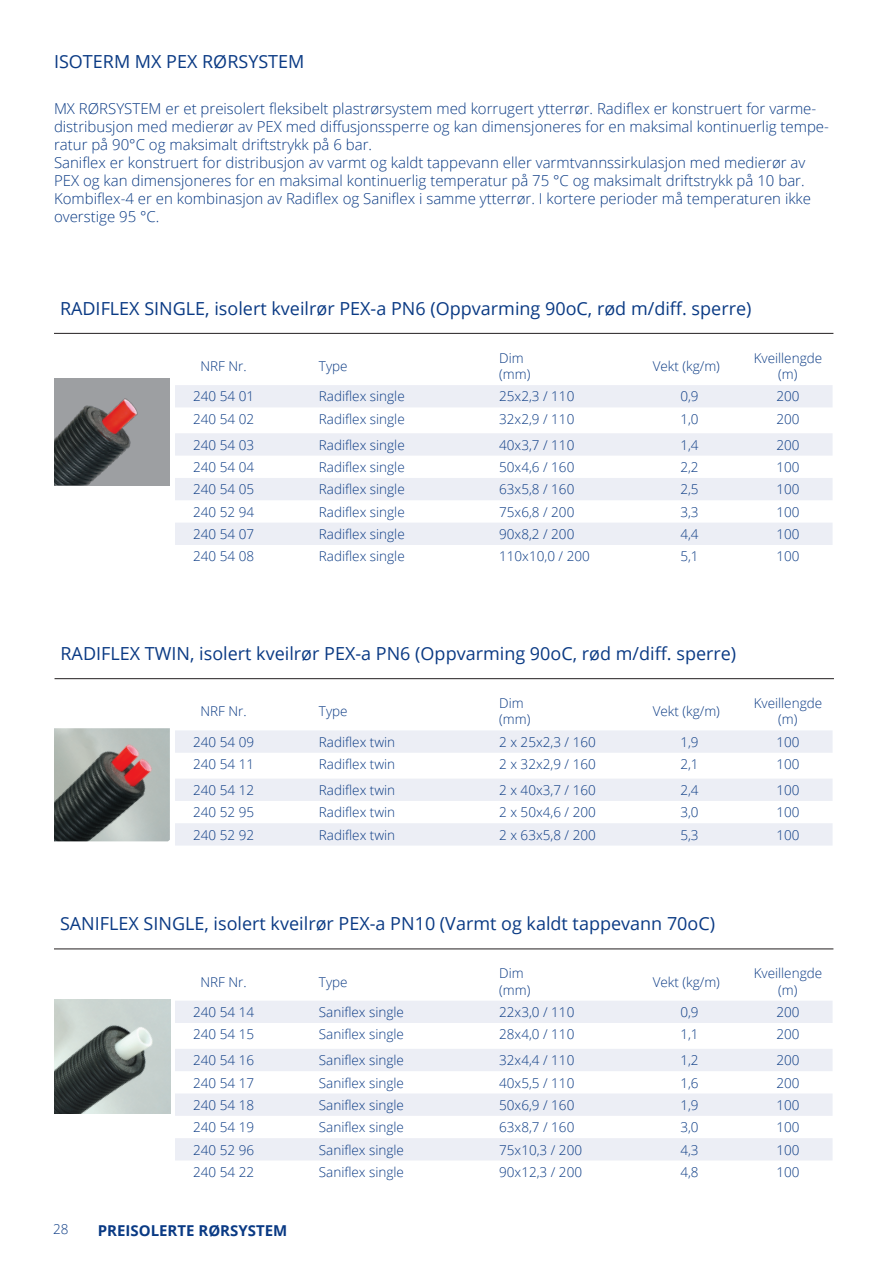
<style>
.page{position:relative;width:893px;height:1263px;background:#fff}
.page>*{position:absolute;margin:0;border:0;box-sizing:border-box;transform-origin:0 0}
.t1{font:18px "Open Sans";color:#0a3a84}
.t2{font:300 15px/18px "Open Sans";color:#0a3a84}
.t3{font:700 15px "Open Sans";color:#0a3a84}
.t4{font:300 13.5px "Open Sans";color:#0a3a84}
</style>
<div class="page">
<svg style="left:175px;top:385px;width:657px;height:160px;fill:#eceef5"></svg>
<svg style="left:175px;top:730px;width:657px;height:115px;fill:#eceef5"></svg>
<svg style="left:175px;top:1001px;width:657px;height:159px;fill:#eceef5"></svg>
<img style="left:54px;top:728px;width:116px;height:113px">
<img style="left:54px;top:999px;width:116px;height:114px">
<hr style="left:54px;top:333px;width:779px;height:1px;background:#231f20">
<hr style="left:55px;top:678px;width:779px;height:1px;background:#231f20">
<hr style="left:54px;top:949px;width:779px;height:1px;background:#231f20">
<img style="left:54px;top:378px;width:115px;height:107px">
<p class="t1" style="left:54px;top:49px;width:252px">ISOTERM MX PEX RØRSYSTEM</p>
<p class="t2" style="left:54px;top:99px;width:776px">MX RØRSYSTEM er et preisolert fleksibelt plastrørsystem med korrugert ytterrør. Radiflex er konstruert for varme&shy;distribusjon med medierør av PEX med diffusjonssperre og kan dimensjoneres for en maksimal kontinuerlig tempe&shy;ratur på 90°C og maksimalt driftstrykk på 6 bar.</p>
<p class="t2" style="left:54px;top:153px;width:759px">Saniflex er konstruert for distribusjon av varmt og kaldt tappevann eller varmtvannssirkulasjon med medierør av PEX og kan dimensjoneres for en maksimal kontinuerlig temperatur på 75 °C og maksimalt driftstrykk på 10 bar.<br>Kombiflex-4 er en kombinasjon av Radiflex og Saniflex i samme ytterrør. I kortere perioder må temperaturen ikke overstige 95 °C.</p>
<p class="t1" style="left:60px;top:296px;width:693px">RADIFLEX SINGLE, isolert kveilrør PEX-a PN6 (Oppvarming 90oC, rød m/diff. sperre)</p>
<p class="t4" style="left:200px;top:357px;width:48px">NRF Nr.</p>
<p class="t4" style="left:319px;top:357px;width:30px">Type</p>
<p class="t4" style="left:499px;top:349px;width:26px">Dim</p>
<p class="t4" style="left:499px;top:365px;width:33px">(mm)</p>
<p class="t4" style="left:653px;top:357px;width:69px">Vekt (kg/m)</p>
<p class="t4" style="left:754px;top:349px;width:70px">Kveillengde</p>
<p class="t4" style="left:778px;top:365px;width:21px">(m)</p>
<p class="t4" style="left:193px;top:387px;width:62px">240 54 01</p>
<p class="t4" style="left:319px;top:387px;width:87px">Radiflex single</p>
<p class="t4" style="left:499px;top:387px;width:77px">25x2,3 / 110</p>
<p class="t4" style="left:680px;top:387px;width:20px">0,9</p>
<p class="t4" style="left:776px;top:387px;width:25px">200</p>
<p class="t4" style="left:193px;top:410px;width:62px">240 54 02</p>
<p class="t4" style="left:319px;top:410px;width:87px">Radiflex single</p>
<p class="t4" style="left:499px;top:410px;width:77px">32x2,9 / 110</p>
<p class="t4" style="left:680px;top:410px;width:20px">1,0</p>
<p class="t4" style="left:776px;top:410px;width:25px">200</p>
<p class="t4" style="left:193px;top:435px;width:62px">240 54 03</p>
<p class="t4" style="left:319px;top:435px;width:87px">Radiflex single</p>
<p class="t4" style="left:499px;top:435px;width:77px">40x3,7 / 110</p>
<p class="t4" style="left:680px;top:435px;width:20px">1,4</p>
<p class="t4" style="left:776px;top:435px;width:25px">200</p>
<p class="t4" style="left:193px;top:458px;width:62px">240 54 04</p>
<p class="t4" style="left:319px;top:458px;width:87px">Radiflex single</p>
<p class="t4" style="left:499px;top:458px;width:77px">50x4,6 / 160</p>
<p class="t4" style="left:680px;top:458px;width:20px">2,2</p>
<p class="t4" style="left:776px;top:458px;width:25px">100</p>
<p class="t4" style="left:193px;top:480px;width:62px">240 54 05</p>
<p class="t4" style="left:319px;top:480px;width:87px">Radiflex single</p>
<p class="t4" style="left:499px;top:480px;width:77px">63x5,8 / 160</p>
<p class="t4" style="left:680px;top:480px;width:20px">2,5</p>
<p class="t4" style="left:776px;top:480px;width:25px">100</p>
<p class="t4" style="left:193px;top:502px;width:62px">240 52 94</p>
<p class="t4" style="left:319px;top:502px;width:87px">Radiflex single</p>
<p class="t4" style="left:499px;top:502px;width:77px">75x6,8 / 200</p>
<p class="t4" style="left:680px;top:502px;width:20px">3,3</p>
<p class="t4" style="left:776px;top:502px;width:25px">100</p>
<p class="t4" style="left:193px;top:525px;width:62px">240 54 07</p>
<p class="t4" style="left:319px;top:525px;width:87px">Radiflex single</p>
<p class="t4" style="left:499px;top:525px;width:77px">90x8,2 / 200</p>
<p class="t4" style="left:680px;top:525px;width:20px">4,4</p>
<p class="t4" style="left:776px;top:525px;width:25px">100</p>
<p class="t4" style="left:193px;top:547px;width:62px">240 54 08</p>
<p class="t4" style="left:319px;top:547px;width:87px">Radiflex single</p>
<p class="t4" style="left:499px;top:547px;width:92px">110x10,0 / 200</p>
<p class="t4" style="left:680px;top:547px;width:20px">5,1</p>
<p class="t4" style="left:776px;top:547px;width:25px">100</p>
<p class="t1" style="left:61px;top:641px;width:677px">RADIFLEX TWIN, isolert kveilrør PEX-a PN6 (Oppvarming 90oC, rød m/diff. sperre)</p>
<p class="t4" style="left:200px;top:702px;width:48px">NRF Nr.</p>
<p class="t4" style="left:319px;top:702px;width:30px">Type</p>
<p class="t4" style="left:499px;top:694px;width:26px">Dim</p>
<p class="t4" style="left:499px;top:710px;width:33px">(mm)</p>
<p class="t4" style="left:653px;top:702px;width:69px">Vekt (kg/m)</p>
<p class="t4" style="left:754px;top:694px;width:70px">Kveillengde</p>
<p class="t4" style="left:778px;top:710px;width:21px">(m)</p>
<p class="t4" style="left:193px;top:733px;width:62px">240 54 09</p>
<p class="t4" style="left:319px;top:733px;width:78px">Radiflex twin</p>
<p class="t4" style="left:499px;top:733px;width:98px">2 x 25x2,3 / 160</p>
<p class="t4" style="left:680px;top:733px;width:20px">1,9</p>
<p class="t4" style="left:776px;top:733px;width:25px">100</p>
<p class="t4" style="left:193px;top:755px;width:62px">240 54 11</p>
<p class="t4" style="left:319px;top:755px;width:78px">Radiflex twin</p>
<p class="t4" style="left:499px;top:755px;width:98px">2 x 32x2,9 / 160</p>
<p class="t4" style="left:680px;top:755px;width:20px">2,1</p>
<p class="t4" style="left:776px;top:755px;width:25px">100</p>
<p class="t4" style="left:193px;top:781px;width:62px">240 54 12</p>
<p class="t4" style="left:319px;top:781px;width:78px">Radiflex twin</p>
<p class="t4" style="left:499px;top:781px;width:98px">2 x 40x3,7 / 160</p>
<p class="t4" style="left:680px;top:781px;width:20px">2,4</p>
<p class="t4" style="left:776px;top:781px;width:25px">100</p>
<p class="t4" style="left:193px;top:803px;width:62px">240 52 95</p>
<p class="t4" style="left:319px;top:803px;width:78px">Radiflex twin</p>
<p class="t4" style="left:499px;top:803px;width:98px">2 x 50x4,6 / 200</p>
<p class="t4" style="left:680px;top:803px;width:20px">3,0</p>
<p class="t4" style="left:776px;top:803px;width:25px">100</p>
<p class="t4" style="left:193px;top:825px;width:62px">240 52 92</p>
<p class="t4" style="left:319px;top:825px;width:78px">Radiflex twin</p>
<p class="t4" style="left:499px;top:825px;width:98px">2 x 63x5,8 / 200</p>
<p class="t4" style="left:680px;top:825px;width:20px">5,3</p>
<p class="t4" style="left:776px;top:825px;width:25px">100</p>
<p class="t1" style="left:60px;top:911px;width:657px">SANIFLEX SINGLE, isolert kveilrør PEX-a PN10 (Varmt og kaldt tappevann 70oC)</p>
<p class="t4" style="left:200px;top:972px;width:48px">NRF Nr.</p>
<p class="t4" style="left:319px;top:972px;width:30px">Type</p>
<p class="t4" style="left:499px;top:964px;width:26px">Dim</p>
<p class="t4" style="left:499px;top:980px;width:33px">(mm)</p>
<p class="t4" style="left:653px;top:972px;width:69px">Vekt (kg/m)</p>
<p class="t4" style="left:754px;top:964px;width:70px">Kveillengde</p>
<p class="t4" style="left:778px;top:980px;width:21px">(m)</p>
<p class="t4" style="left:193px;top:1003px;width:62px">240 54 14</p>
<p class="t4" style="left:319px;top:1003px;width:87px">Saniflex single</p>
<p class="t4" style="left:499px;top:1003px;width:77px">22x3,0 / 110</p>
<p class="t4" style="left:680px;top:1003px;width:20px">0,9</p>
<p class="t4" style="left:776px;top:1003px;width:25px">200</p>
<p class="t4" style="left:193px;top:1025px;width:62px">240 54 15</p>
<p class="t4" style="left:319px;top:1025px;width:87px">Saniflex single</p>
<p class="t4" style="left:499px;top:1025px;width:77px">28x4,0 / 110</p>
<p class="t4" style="left:680px;top:1025px;width:20px">1,1</p>
<p class="t4" style="left:776px;top:1025px;width:25px">200</p>
<p class="t4" style="left:193px;top:1051px;width:62px">240 54 16</p>
<p class="t4" style="left:319px;top:1051px;width:87px">Saniflex single</p>
<p class="t4" style="left:499px;top:1051px;width:77px">32x4,4 / 110</p>
<p class="t4" style="left:680px;top:1051px;width:20px">1,2</p>
<p class="t4" style="left:776px;top:1051px;width:25px">200</p>
<p class="t4" style="left:193px;top:1073px;width:62px">240 54 17</p>
<p class="t4" style="left:319px;top:1073px;width:87px">Saniflex single</p>
<p class="t4" style="left:499px;top:1073px;width:77px">40x5,5 / 110</p>
<p class="t4" style="left:680px;top:1073px;width:20px">1,6</p>
<p class="t4" style="left:776px;top:1073px;width:25px">200</p>
<p class="t4" style="left:193px;top:1096px;width:62px">240 54 18</p>
<p class="t4" style="left:319px;top:1096px;width:87px">Saniflex single</p>
<p class="t4" style="left:499px;top:1096px;width:77px">50x6,9 / 160</p>
<p class="t4" style="left:680px;top:1096px;width:20px">1,9</p>
<p class="t4" style="left:776px;top:1096px;width:25px">100</p>
<p class="t4" style="left:193px;top:1118px;width:62px">240 54 19</p>
<p class="t4" style="left:319px;top:1118px;width:87px">Saniflex single</p>
<p class="t4" style="left:499px;top:1118px;width:77px">63x8,7 / 160</p>
<p class="t4" style="left:680px;top:1118px;width:20px">3,0</p>
<p class="t4" style="left:776px;top:1118px;width:25px">100</p>
<p class="t4" style="left:193px;top:1140px;width:62px">240 52 96</p>
<p class="t4" style="left:319px;top:1140px;width:87px">Saniflex single</p>
<p class="t4" style="left:499px;top:1140px;width:84px">75x10,3 / 200</p>
<p class="t4" style="left:680px;top:1140px;width:20px">4,3</p>
<p class="t4" style="left:776px;top:1140px;width:25px">100</p>
<p class="t4" style="left:193px;top:1163px;width:62px">240 54 22</p>
<p class="t4" style="left:319px;top:1163px;width:87px">Saniflex single</p>
<p class="t4" style="left:499px;top:1163px;width:84px">90x12,3 / 200</p>
<p class="t4" style="left:680px;top:1163px;width:20px">4,8</p>
<p class="t4" style="left:776px;top:1163px;width:25px">100</p>
<p class="t4" style="left:53px;top:1220px;width:17px">28</p>
<p class="t3" style="left:98px;top:1219px;width:191px">PREISOLERTE RØRSYSTEM</p>
</div>
